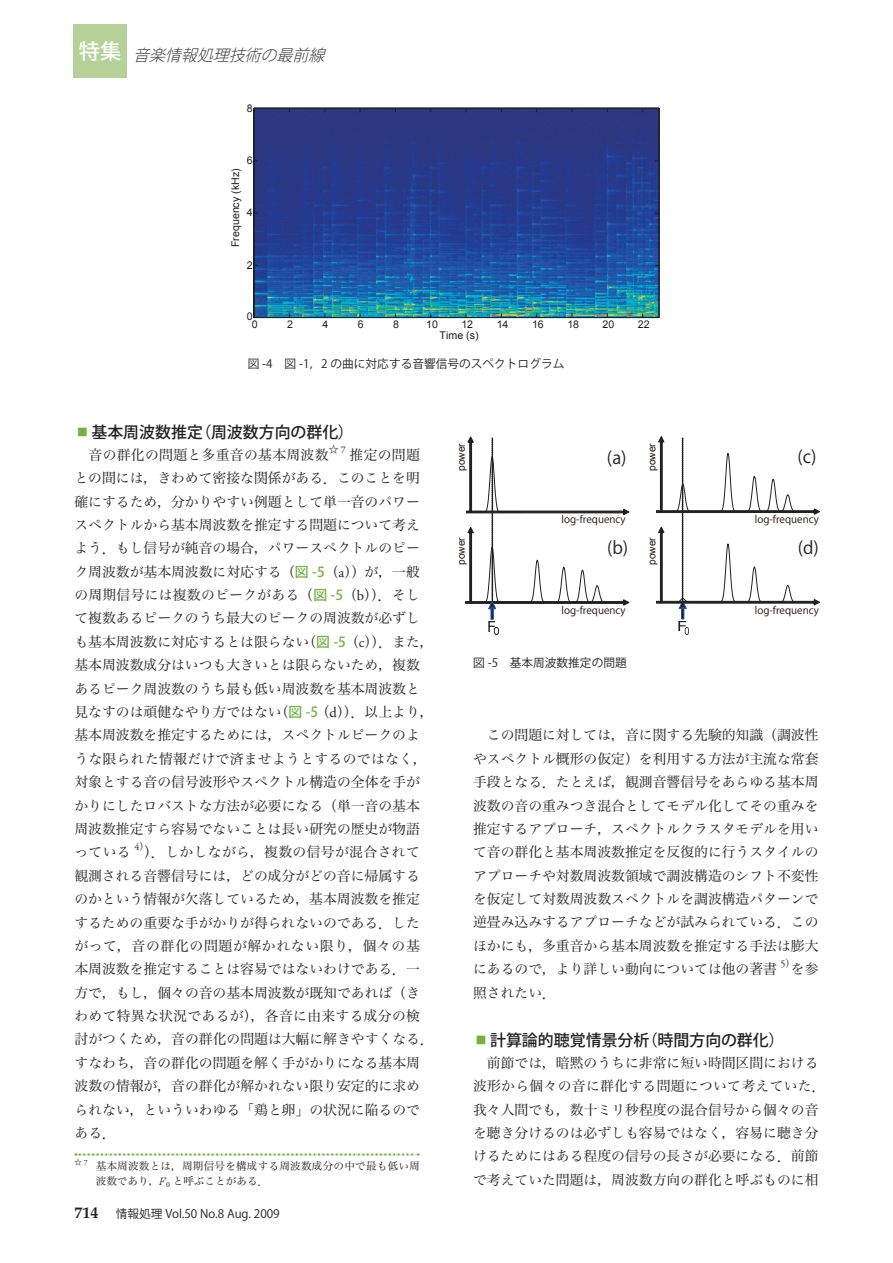
<style>
.page{position:relative;width:893px;height:1263px;background:#fff}
.page>*{position:absolute;margin:0;border:0;box-sizing:border-box;transform-origin:0 0}
.t1{font:500 21.3px "Koz Go Pro";color:#fff}
.t2{font:17.25px "Koz Go Pro";color:#231f20}
.t3{font:500 15.9px "Koz Go Pro";color:#231f20}
.t4{font:italic 300 15.9px "Koz Go Pro";color:#3e3e3f}
.t5{font:13.8px/23.4px "Hira Min Pro W3";color:#231f20}
.t6{font:13.8px "Hira Min Pro W3";letter-spacing:.025em;color:#231f20}
.t7{font:11.7px "Koz Go Pro";color:#231f20}
.t8{font:10.65px/14.9px "Hira Min Pro W3";letter-spacing:.02em;color:#231f20}
.t9{font:10.65px "Arial";color:#231f20}
.t10{font:10.2px "Koz Go Pro";color:#211713}
.t11{font:10.2px "Arial";color:#211713}
.t12{font:10.2px "Adobe Garamond";color:#231f20}
.t13{font:9.6px "Hira Min Pro W3";color:#231f20}
.t14{font:7.5px "Hira Min Pro W3";color:#231f20}
.s1{color:#72b143}
.s2{font-family:"Adobe Garamond";font-size:10.2px}
.s3{font-family:"Koz Go Pro";font-weight:500;color:#72b143}
.s4{font-family:"Adobe Garamond";font-size:14.55px}
.s5{font-family:"Hira Min Pro W3";font-size:9.6px}
.s6{font-family:"Adobe Garamond";font-size:7.8px}
.s7{font-family:"Century";font-weight:300;font-style:italic}
.s8{font-family:"Palatino";font-weight:700;font-size:15.9px}
</style>
<div class="page">
<div style="left:73px;top:24px;width:54px;height:54px;background:#b5d198"></div>
<svg style="left:75px;top:1153px;width:344px;height:2px"></svg>
<img style="left:255px;top:109px;width:404px;height:208px">
<svg style="left:255px;top:313px;width:3px;height:4px"></svg>
<hr style="left:254px;top:108px;width:1px;height:210px;background:#231f20">
<hr style="left:659px;top:108px;width:1px;height:210px;background:#231f20">
<hr style="left:254px;top:317px;width:405px;height:1px;background:#231f20">
<hr style="left:254px;top:108px;width:405px;height:1px;background:#231f20">
<svg style="left:656px;top:436px;width:164px;height:198px"></svg>
<hr style="left:661px;top:440px;width:1px;height:72px;background:#231f20">
<svg style="left:465px;top:437px;width:164px;height:197px"></svg>
<h1 class="t1" style="left:79px;top:38px;width:44px">特集</h1>
<p class="t4" style="left:133px;top:45px;width:198px">音楽情報処理技術の最前線</p>
<p class="t9" style="left:247px;top:101px;width:7px">8</p>
<p class="t9" style="left:247px;top:153px;width:7px">6</p>
<p class="t9" style="left:229px;top:247px;width:80px;rotate:-90deg">Frequency (kHz)</p>
<p class="t9" style="left:247px;top:206px;width:7px">4</p>
<p class="t9" style="left:247px;top:258px;width:7px">2</p>
<p class="t9" style="left:247px;top:310px;width:7px">0</p>
<p class="t9" style="left:252px;top:317px;width:7px">0</p>
<p class="t9" style="left:287px;top:317px;width:7px">2</p>
<p class="t9" style="left:322px;top:317px;width:7px">4</p>
<p class="t9" style="left:358px;top:317px;width:7px">6</p>
<p class="t9" style="left:393px;top:317px;width:7px">8</p>
<p class="t9" style="left:426px;top:317px;width:13px">10</p>
<p class="t9" style="left:461px;top:317px;width:13px">12</p>
<p class="t9" style="left:497px;top:317px;width:13px">14</p>
<p class="t9" style="left:532px;top:317px;width:13px">16</p>
<p class="t9" style="left:567px;top:317px;width:13px">18</p>
<p class="t9" style="left:603px;top:317px;width:13px">20</p>
<p class="t9" style="left:638px;top:317px;width:13px">22</p>
<p class="t9" style="left:440px;top:328px;width:40px">Time (s)</p>
<p class="t7" style="left:248px;top:356px;width:318px">図 -4　図 -1，2 の曲に対応する音響信号のスペクトログラム</p>
<p class="t3" style="left:74px;top:422px;width:281px"><span class="s1">⿎</span>基本周波数推定（周波数方向の群化）</p>
<p class="t6" style="left:89px;top:443px;width:242px">音の群化の問題と多重音の基本周波数</p>
<p class="t13" style="left:329px;top:441px;width:19px">☆ <span class="s2">7</span></p>
<p class="t5" style="left:74px;top:442px;width:361px;text-indent:275px">推定の問題との間には，きわめて密接な関係がある．このことを明確にするため，分かりやすい例題として単一音のパワースペクトルから基本周波数を推定する問題について考えよう．もし信号が純音の場合，パワースペクトルのピーク周波数が基本周波数に対応する（<span class="s3">図 -5</span>（<span class="s4">a</span>））が，一般の周期信号には複数のピークがある（<span class="s3">図 -5</span>（<span class="s4">b</span>））．そして複数あるピークのうち最大のピークの周波数が必ずしも基本周波数に対応するとは限らない（<span class="s3">図 -5</span>（<span class="s4">c</span>））．また，基本周波数成分はいつも大きいとは限らないため，複数あるピーク周波数のうち最も低い周波数を基本周波数と見なすのは頑健なやり方ではない（<span class="s3">図 -5</span>（<span class="s4">d</span>））．以上より，基本周波数を推定するためには，スペクトルピークのような限られた情報だけで済ませようとするのではなく，対象とする音の信号波形やスペクトル構造の全体を手がかりにしたロバストな方法が必要になる（単一音の基本周波数推定すら容易でないことは長い研究の歴史が物語っている</p>
<p class="t12" style="left:134px;top:841px;width:16px">4<span class="s5">）</span></p>
<p class="t5" style="left:74px;top:839px;width:361px;text-indent:70px">）．しかしながら，複数の信号が混合されて観測される音響信号には，どの成分がどの音に帰属するのかという情報が欠落しているため，基本周波数を推定するための重要な手がかりが得られないのである．したがって，音の群化の問題が解かれない限り，個々の基本周波数を推定することは容易ではないわけである．一方で，もし，個々の音の基本周波数が既知であれば（きわめて特異な状況であるが），各音に由来する成分の検討がつくため，音の群化の問題は大幅に解きやすくなる．すなわち，音の群化の問題を解く手がかりになる基本周波数の情報が，音の群化が解かれない限り安定的に求められない，といういわゆる「鶏と卵」の状況に陥るのである．</p>
<p class="t14" style="left:74px;top:1155px;width:15px">☆ <span class="s6">7</span></p>
<p class="t8" style="left:96px;top:1158px;width:326px">基本周波数とは，周期信号を構成する周波数成分の中で最も低い周波数であり，<span class="s7">F</span><sub>0</sub> と呼ぶことがある．</p>
<p class="t7" style="left:74px;top:1206px;width:207px"><span class="s8">714</span> 情報処理 Vol.50 No.8 Aug. 2009</p>
<p class="t11" style="left:454px;top:471px;width:29px;rotate:-90deg">power</p>
<p class="t11" style="left:454px;top:565px;width:29px;rotate:-90deg">power</p>
<p class="t11" style="left:645px;top:471px;width:29px;rotate:-90deg">power</p>
<p class="t2" style="left:607px;top:446px;width:21px">(a)</p>
<p class="t2" style="left:797px;top:445px;width:21px">(c)</p>
<p class="t10" style="left:562px;top:513px;width:66px">log-frequency</p>
<p class="t10" style="left:755px;top:513px;width:66px">log-frequency</p>
<p class="t11" style="left:645px;top:565px;width:29px;rotate:-90deg">power</p>
<p class="t2" style="left:607px;top:536px;width:23px">(b)</p>
<p class="t2" style="left:798px;top:537px;width:23px">(d)</p>
<p class="t10" style="left:562px;top:603px;width:66px">log-frequency</p>
<p class="t10" style="left:755px;top:603px;width:66px">log-frequency</p>
<p class="t7" style="left:473px;top:655px;width:155px">図 -5　基本周波数推定の問題</p>
<p class="t5" style="left:473px;top:722px;width:347px;text-align:justify;text-indent:14px">この問題に対しては，音に関する先験的知識（調波性やスペクトル概形の仮定）を利用する方法が主流な常套手段となる．たとえば，観測音響信号をあらゆる基本周波数の音の重みつき混合としてモデル化してその重みを推定するアプローチ，スペクトルクラスタモデルを用いて音の群化と基本周波数推定を反復的に行うスタイルのアプローチや対数周波数領域で調波構造のシフト不変性を仮定して対数周波数スペクトルを調波構造パターンで逆畳み込みするアプローチなどが試みられている．このほかにも，多重音から基本周波数を推定する手法は膨大にあるので，より詳しい動向については他の著書</p>
<p class="t12" style="left:781px;top:958px;width:16px">5<span class="s5">）</span></p>
<p class="t5" style="left:791px;top:956px;width:29px">を参</p>
<p class="t5" style="left:473px;top:979px;width:84px">照されたい．</p>
<p class="t3" style="left:473px;top:1030px;width:313px"><span class="s1">⿎</span>計算論的聴覚情景分析（時間方向の群化）</p>
<p class="t5" style="left:473px;top:1050px;width:354px;text-align:center">前節では，暗黙のうちに非常に短い時間区間における<br>波形から個々の音に群化する問題について考えていた．我々人間でも，数十ミリ秒程度の混合信号から個々の音を聴き分けるのは必ずしも容易ではなく，容易に聴き分けるためにはある程度の信号の長さが必要になる．前節で考えていた問題は，周波数方向の群化と呼ぶものに相</p>
</div>
